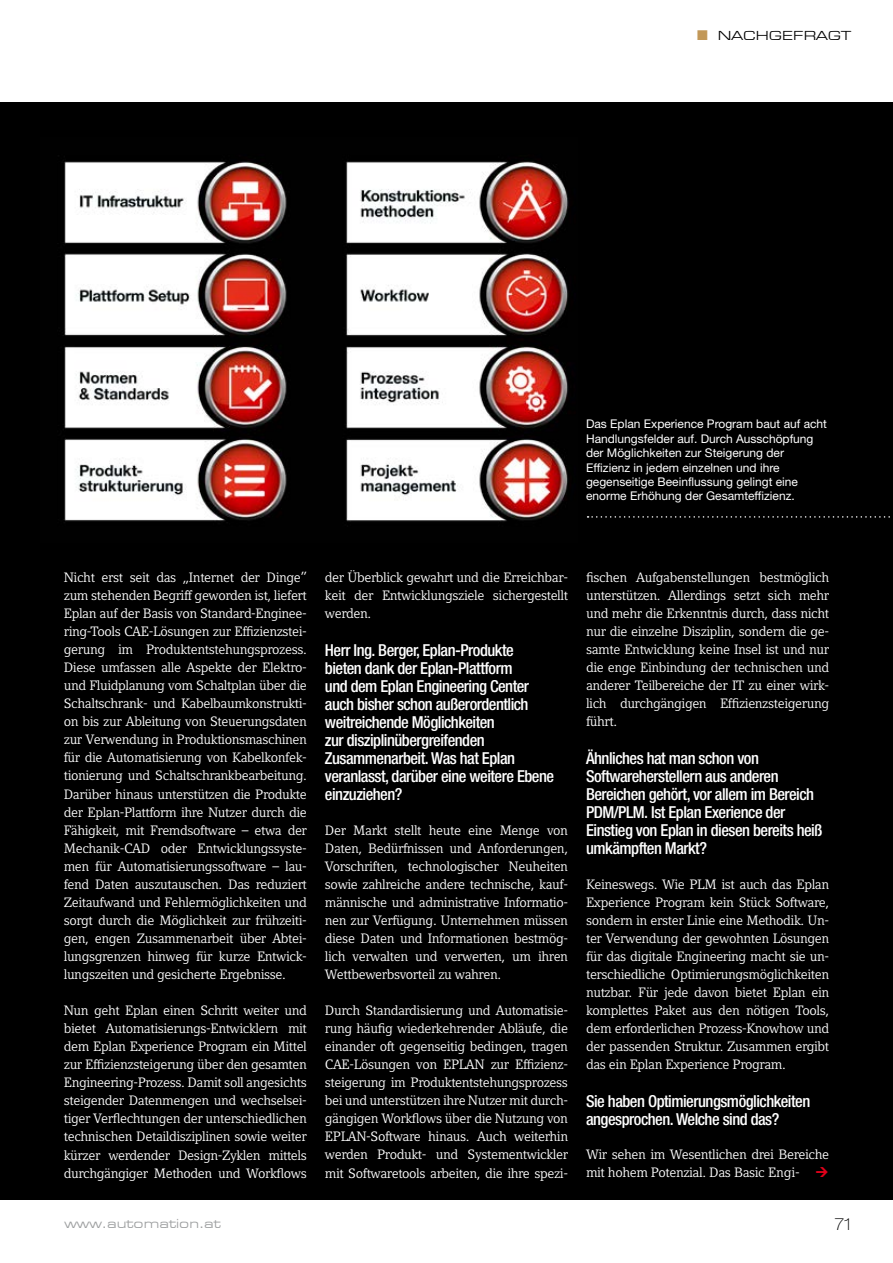
<style>
.page{position:relative;width:893px;height:1263px;background:#fff}
.page>*{position:absolute;margin:0;border:0;box-sizing:border-box;transform-origin:0 0}
.t1{font:500 condensed 16.5px/18px "Helvetica Neue";letter-spacing:-.03em;color:#fff}
.t2{font:100 expanded 16.5px "Helvetica Neue";color:#000}
.t3{font:13.5px/18px "Compatil Letter LT Pro";letter-spacing:-.03em;color:#fff;text-align:justify}
.t4{font:13.5px "Eurostile Extended Roman DTC";color:#9c9e9f}
.t5{font:13.5px "Eurostile Extended Roman DTC";color:#000}
.t6{font:12px/14.4px "Helvetica Neue";color:#fff}
</style>
<div class="page">
<div style="left:0;top:102px;width:893px;height:1097px;background:#000"></div>
<img style="left:63px;top:161px;width:506px;height:361px">
<svg style="left:588px;top:516px;width:302px;height:2px"></svg>
<p class="t5" style="left:718px;top:28px;width:132px">Nachgefragt</p>
<p class="t6" style="left:586px;top:417px;width:242px">Das Eplan Experience Program baut auf acht Handlungsfelder auf. Durch Ausschöpfung der Möglichkeiten zur Steigerung der Effizienz in jedem einzelnen und ihre gegenseitige Beeinflussung gelingt eine enorme Erhöhung der Gesamteffizienz.</p>
<p class="t3" style="left:64px;top:568px;width:245px">Nicht erst seit das „Internet der Dinge” zum stehenden Begriff geworden ist, liefert Eplan auf der Basis von Standard-Enginee&shy;ring-Tools CAE-Lösungen zur Effizienzstei&shy;gerung im Produktentstehungsprozess.<br>Diese umfassen alle Aspekte der Elektro&shy;und Fluidplanung vom Schaltplan über die Schaltschrank- und Kabelbaumkonstrukti&shy;on bis zur Ableitung von Steuerungsdaten zur Verwendung in Produktionsmaschinen für die Automatisierung von Kabelkonfek&shy;tionierung und Schaltschrankbearbeitung.<br>Darüber hinaus unterstützen die Produkte der Eplan-Plattform ihre Nutzer durch die Fähigkeit, mit Fremdsoftware – etwa der Mechanik-CAD oder Entwicklungssyste&shy;men für Automatisierungssoftware – lau&shy;fend Daten auszutauschen. Das reduziert Zeitaufwand und Fehlermöglichkeiten und sorgt durch die Möglichkeit zur frühzeiti&shy;gen, engen Zusammenarbeit über Abtei&shy;lungsgrenzen hinweg für kurze Entwick&shy;lungszeiten und gesicherte Ergebnisse.</p>
<p class="t3" style="left:64px;top:1001px;width:245px">Nun geht Eplan einen Schritt weiter und bietet Automatisierungs-Entwicklern mit dem Eplan Experience Program ein Mittel zur Effizienzsteigerung über den gesamten Engineering-Prozess. Damit soll angesichts steigender Datenmengen und wechselsei&shy;tiger Verflechtungen der unterschiedlichen technischen Detaildisziplinen sowie weiter kürzer werdender Design-Zyklen mittels durchgängiger Methoden und Workflows</p>
<p class="t3" style="left:325px;top:568px;width:245px">der Überblick gewahrt und die Erreichbar&shy;keit der Entwicklungsziele sichergestellt werden.</p>
<p class="t1" style="left:325px;top:640px;width:231px">Herr Ing. Berger, Eplan-Produkte bieten dank der Eplan-Plattform<br>und dem Eplan Engineering Center auch bisher schon außerordentlich weitreichende Möglichkeiten<br>zur disziplinübergreifenden<br>Zusammenarbeit. Was hat Eplan veranlasst, darüber eine weitere Ebene einzuziehen?</p>
<p class="t3" style="left:325px;top:821px;width:245px">Der Markt stellt heute eine Menge von Daten, Bedürfnissen und Anforderungen, Vorschriften, technologischer Neuheiten sowie zahlreiche andere technische, kauf&shy;männische und administrative Informatio&shy;nen zur Verfügung. Unternehmen müssen diese Daten und Informationen bestmög&shy;lich verwalten und verwerten, um ihren Wettbewerbsvorteil zu wahren.</p>
<p class="t3" style="left:325px;top:1001px;width:245px">Durch Standardisierung und Automatisie&shy;rung häufig wiederkehrender Abläufe, die einander oft gegenseitig bedingen, tragen CAE-Lösungen von EPLAN zur Effizienz&shy;steigerung im Produktentstehungsprozess bei und unterstützen ihre Nutzer mit durch&shy;gängigen Workflows über die Nutzung von EPLAN-Software hinaus. Auch weiterhin werden Produkt- und Systementwickler mit Softwaretools arbeiten, die ihre spezi-</p>
<p class="t3" style="left:586px;top:568px;width:245px">fischen Aufgabenstellungen bestmöglich unterstützen. Allerdings setzt sich mehr und mehr die Erkenntnis durch, dass nicht nur die einzelne Disziplin, sondern die ge&shy;samte Entwicklung keine Insel ist und nur die enge Einbindung der technischen und anderer Teilbereiche der IT zu einer wirk&shy;lich durchgängigen Effizienzsteigerung führt.</p>
<p class="t1" style="left:586px;top:749px;width:238px">Ähnliches hat man schon von<br>Softwareherstellern aus anderen<br>Bereichen gehört, vor allem im Bereich<br>PDM/PLM. Ist Eplan Exerience der<br>Einstieg von Eplan in diesen bereits heiß umkämpften Markt?</p>
<p class="t3" style="left:586px;top:875px;width:245px">Keineswegs. Wie PLM ist auch das Eplan Experience Program kein Stück Software, sondern in erster Linie eine Methodik. Un&shy;ter Verwendung der gewohnten Lösungen für das digitale Engineering macht sie un&shy;terschiedliche Optimierungsmöglichkeiten nutzbar. Für jede davon bietet Eplan ein komplettes Paket aus den nötigen Tools, dem erforderlichen Prozess-Knowhow und der passenden Struktur. Zusammen ergibt das ein Eplan Experience Program.</p>
<p class="t1" style="left:586px;top:1092px;width:226px">Sie haben Optimierungsmöglichkeiten angesprochen. Welche sind das?</p>
<p class="t3" style="left:586px;top:1146px;width:245px">Wir sehen im Wesentlichen drei Bereiche mit hohem Potenzial. Das Basic Engi-</p>
<p class="t4" style="left:64px;top:1217px;width:158px">www.automation.at</p>
<p class="t2" style="left:834px;top:1214px;width:18px">71</p>
</div>
